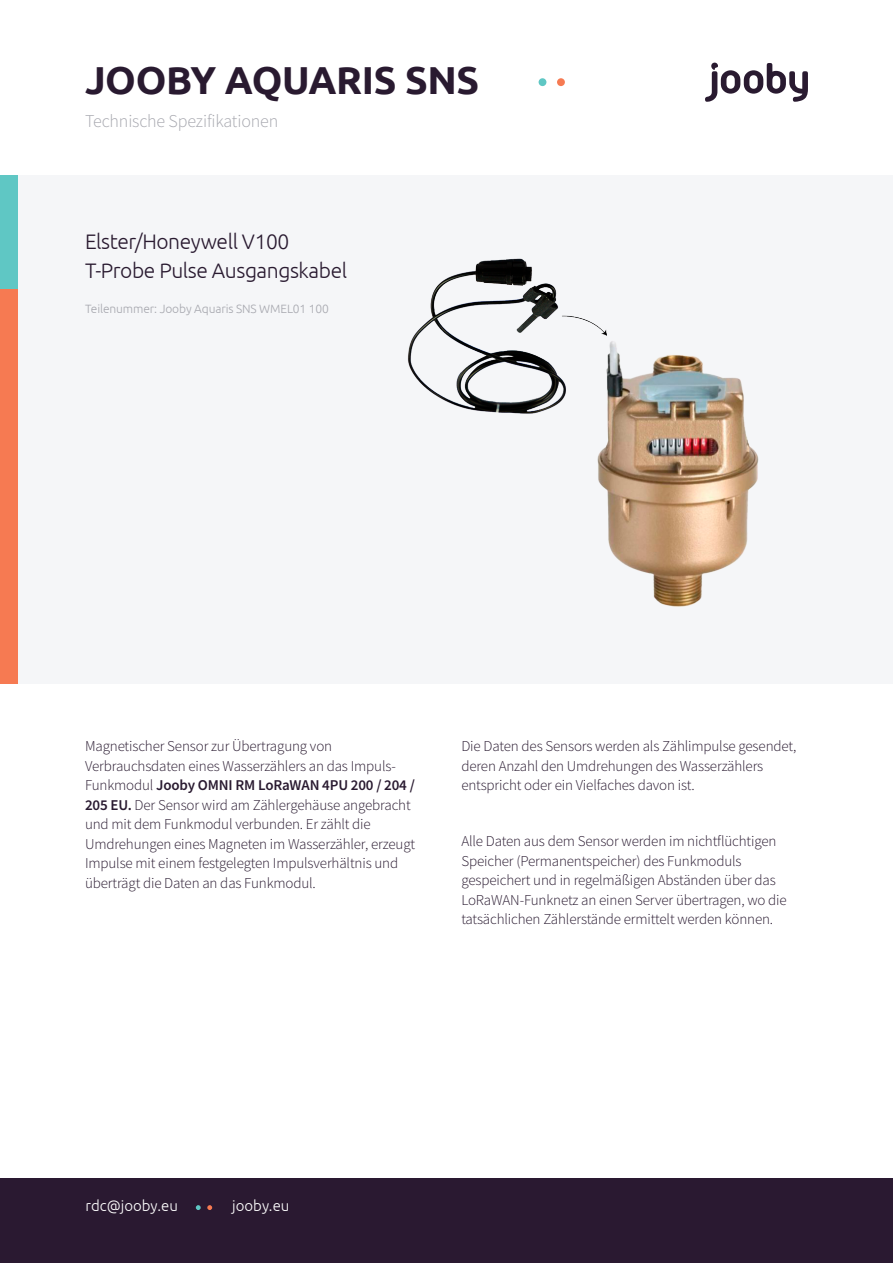
<style>
.page{position:relative;width:893px;height:1263px;background:#fff}
.page>*{position:absolute;margin:0;border:0;box-sizing:border-box;transform-origin:0 0}
.t1{font:700 39px "Ubuntu";letter-spacing:-.01em;color:#291a30}
.t2{font:300 21px/29.5px "Ubuntu";letter-spacing:-.02em;color:#291a30}
.t3{font:300 18px "Source Sans Pro";letter-spacing:-.01em;color:#a7a8af}
.t4{font:300 15px/19.5px "Source Sans Pro";letter-spacing:-.01em;color:#291a30}
.t5{font:300 15px "Ubuntu";color:#fff}
.t6{font:300 12px "Ubuntu";letter-spacing:-.01em;color:#a7a8af}
.s1{font-weight:600}
</style>
<div class="page">
<div style="left:0;top:1178px;width:893px;height:85px;background:#2a1931"></div>
<svg style="left:207px;top:1205px;width:5px;height:5px"></svg>
<svg style="left:196px;top:1205px;width:5px;height:5px"></svg>
<div style="left:0;top:175px;width:893px;height:509px;background:#f5f6f8"></div>
<div style="left:0;top:289px;width:17px;height:395px;background:#f67a52"></div>
<div style="left:0;top:175px;width:17px;height:114px;background:#5fc7c4"></div>
<svg style="left:705px;top:63px;width:103px;height:39px"></svg>
<div style="left:557px;top:78px;width:8px;height:8px;background:#f67a52;border-radius:50%"></div>
<div style="left:539px;top:78px;width:7px;height:8px;background:#5fc7c4;border-radius:50%"></div>
<img style="left:408px;top:258px;width:351px;height:349px">
<h1 class="t1" style="left:85px;top:57px;width:396px">JOOBY AQUARIS SNS</h1>
<p class="t3" style="left:85px;top:110px;width:195px">Technische Spezifikationen</p>
<h2 class="t2" style="left:85px;top:226px;width:264px">Elster/Honeywell V100<br>T-Probe Pulse Ausgangskabel</h2>
<p class="t6" style="left:85px;top:302px;width:245px">Teilenummer: Jooby Aquaris SNS WMEL01 100</p>
<p class="t4" style="left:85px;top:736px;width:332px">Magnetischer Sensor zur Übertragung von Verbrauchsdaten eines Wasserzählers an das Impuls-Funkmodul <span class="s1">Jooby OMNI RM LoRaWAN 4PU 200 / 204 / 205 EU.</span> Der Sensor wird am Zählergehäuse angebracht und mit dem Funkmodul verbunden. Er zählt die Umdrehungen eines Magneten im Wasserzähler, erzeugt Impulse mit einem festgelegten Impulsverhältnis und überträgt die Daten an das Funkmodul.</p>
<p class="t4" style="left:461px;top:736px;width:337px">Die Daten des Sensors werden als Zählimpulse gesendet, deren Anzahl den Umdrehungen des Wasserzählers entspricht oder ein Vielfaches davon ist.</p>
<p class="t4" style="left:461px;top:831px;width:327px">Alle Daten aus dem Sensor werden im nichtflüchtigen Speicher (Permanentspeicher) des Funkmoduls gespeichert und in regelmäßigen Abständen über das LoRaWAN-Funknetz an einen Server übertragen, wo die tatsächlichen Zählerstände ermittelt werden können.</p>
<p class="t5" style="left:85px;top:1197px;width:94px">rdc@jooby.eu</p>
<p class="t5" style="left:232px;top:1197px;width:59px">jooby.eu</p>
</div>
